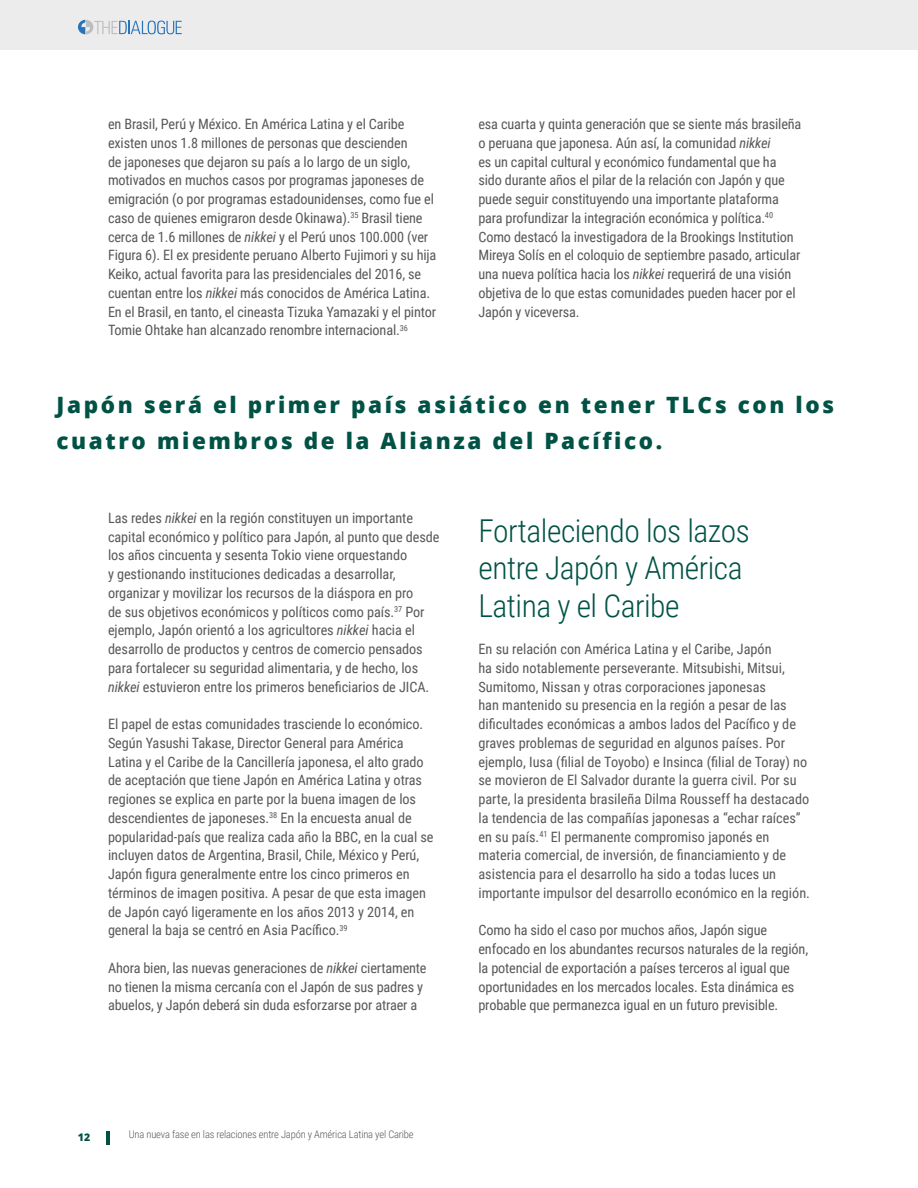
<style>
.page{position:relative;width:918px;height:1188px;background:#fff}
.page>*{position:absolute;margin:0;border:0;box-sizing:border-box;transform-origin:0 0}
.Body_Text{font:300 31.5px/37.5px "Roboto Condensed";letter-spacing:-.015em;color:#005245}
.Lg_Dk_Grn_Callout{font:800 22.5px/36px "Open Sans";letter-spacing:.115em;color:#005245}
.Body_Text-2{font:14.25px/18.8px "Roboto Condensed";letter-spacing:-.005em;color:#57585a}
.t1{font:300 10.5px "Roboto Condensed";letter-spacing:-.015em;color:#57585a}
.t2{font:800 10.5px "Open Sans";color:#005245}
.s1{font-style:italic}
</style>
<div class="page">
<div style="left:0;top:0;width:918px;height:50px;background:#ececed"></div>
<hr style="left:106px;top:1131px;width:3px;height:14px;background:#005245">
<svg style="left:78px;top:20px;width:104px;height:14px"></svg>
<hr style="left:917px;top:0;width:1px;height:1188px;background:#1b695d">
<p class="Body_Text-2" style="left:108px;top:114px;width:330px">en Brasil, Perú y México. En América Latina y el Caribe existen unos 1.8 millones de personas que descienden<br>de japoneses que dejaron su país a lo largo de un siglo, motivados en muchos casos por programas japoneses de emigración (o por programas estadounidenses, como fue el caso de quienes emigraron desde Okinawa).<sup>35</sup> Brasil tiene cerca de 1.6 millones de <span class="s1">nikkei</span> y el Perú unos 100.000 (ver Figura 6). El ex presidente peruano Alberto Fujimori y su hija Keiko, actual favorita para las presidenciales del 2016, se cuentan entre los <span class="s1">nikkei</span> más conocidos de América Latina.<br>En el Brasil, en tanto, el cineasta Tizuka Yamazaki y el pintor Tomie Ohtake han alcanzado renombre internacional.<sup>36</sup></p>
<p class="Body_Text-2" style="left:478px;top:114px;width:324px">esa cuarta y quinta generación que se siente más brasileña o peruana que japonesa. Aún así, la comunidad <span class="s1">nikkei<br></span>es un capital cultural y económico fundamental que ha sido durante años el pilar de la relación con Japón y que puede seguir constituyendo una importante plataforma para profundizar la integración económica y política.<sup>40<br></sup>Como destacó la investigadora de la Brookings Institution Mireya Solís en el coloquio de septiembre pasado, articular una nueva política hacia los <span class="s1">nikkei</span> requerirá de una visión objetiva de lo que estas comunidades pueden hacer por el Japón y viceversa.</p>
<p class="Lg_Dk_Grn_Callout" style="left:57px;top:386px;width:779px">Japón será el primer país asiático en tener TLCs con los cuatro miembros de la Alianza del Pacífico.</p>
<p class="Body_Text-2" style="left:108px;top:508px;width:333px">Las redes <span class="s1">nikkei</span> en la región constituyen un importante capital económico y político para Japón, al punto que desde los años cincuenta y sesenta Tokio viene orquestando<br>y gestionando instituciones dedicadas a desarrollar, organizar y movilizar los recursos de la diáspora en pro<br>de sus objetivos económicos y políticos como país.<sup>37</sup> Por ejemplo, Japón orientó a los agricultores <span class="s1">nikkei</span> hacia el desarrollo de productos y centros de comercio pensados para fortalecer su seguridad alimentaria, y de hecho, los <span class="s1">nikkei</span> estuvieron entre los primeros beneficiarios de JICA.</p>
<p class="Body_Text-2" style="left:108px;top:714px;width:327px">El papel de estas comunidades trasciende lo económico.<br>Según Yasushi Takase, Director General para América Latina y el Caribe de la Cancillería japonesa, el alto grado de aceptación que tiene Japón en América Latina y otras regiones se explica en parte por la buena imagen de los descendientes de japoneses.<sup>38</sup> En la encuesta anual de popularidad-país que realiza cada año la BBC, en la cual se incluyen datos de Argentina, Brasil, Chile, México y Perú, Japón figura generalmente entre los cinco primeros en términos de imagen positiva. A pesar de que esta imagen de Japón cayó ligeramente en los años 2013 y 2014, en general la baja se centró en Asia Pacífico.<sup>39</sup></p>
<p class="Body_Text-2" style="left:108px;top:958px;width:320px">Ahora bien, las nuevas generaciones de <span class="s1">nikkei</span> ciertamente no tienen la misma cercanía con el Japón de sus padres y abuelos, y Japón deberá sin duda esforzarse por atraer a</p>
<p class="Body_Text" style="left:478px;top:510px;width:273px">Fortaleciendo los lazos entre Japón y América<br>Latina y el Caribe</p>
<p class="Body_Text-2" style="left:478px;top:639px;width:333px">En su relación con América Latina y el Caribe, Japón<br>ha sido notablemente perseverante. Mitsubishi, Mitsui, Sumitomo, Nissan y otras corporaciones japonesas<br>han mantenido su presencia en la región a pesar de las dificultades económicas a ambos lados del Pacífico y de graves problemas de seguridad en algunos países. Por ejemplo, Iusa (filial de Toyobo) e Insinca (filial de Toray) no se movieron de El Salvador durante la guerra civil. Por su parte, la presidenta brasileña Dilma Rousseff ha destacado la tendencia de las compañías japonesas a “echar raíces” en su país.<sup>41</sup> El permanente compromiso japonés en materia comercial, de inversión, de financiamiento y de asistencia para el desarrollo ha sido a todas luces un importante impulsor del desarrollo económico en la región.</p>
<p class="Body_Text-2" style="left:478px;top:920px;width:331px">Como ha sido el caso por muchos años, Japón sigue enfocado en los abundantes recursos naturales de la región, la potencial de exportación a países terceros al igual que oportunidades en los mercados locales. Esta dinámica es probable que permanezca igual en un futuro previsible.</p>
<p class="t2" style="left:78px;top:1129px;width:14px">12</p>
<p class="t1" style="left:129px;top:1127px;width:286px">Una nueva fase en las relaciones entre Japón y América Latina yel Caribe</p>
</div>
